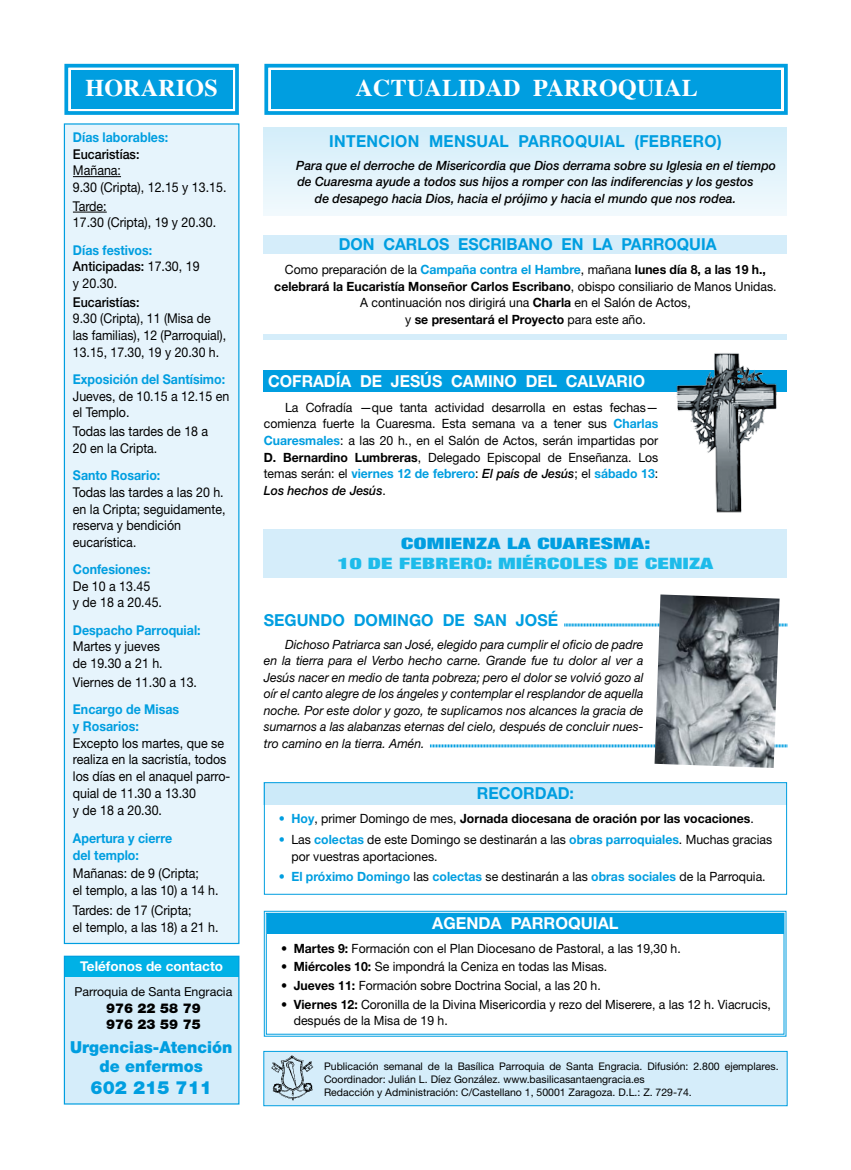
<style>
.page{position:relative;width:851px;height:1170px;background:#fff}
.page>*{position:absolute;margin:0;border:0;box-sizing:border-box;transform-origin:0 0}
.t1{font:700 24px "Times";letter-spacing:.01em;color:#fff}
.t2{font:900 18.15px "Helvetica Neue LT Std";color:#009ee0}
.t3{font:700 16.5px "Helvetica Neue LT Std";letter-spacing:.02em;color:#009ee0;scale:.95 1}
.t4{font:700 16.5px "Helvetica Neue LT Std";color:#009ee0}
.t5{font:700 16.5px "Helvetica Neue LT Std";color:#fff;scale:.96 1}
.t6{font:700 16.5px "Helvetica Neue LT Std";color:#009ee0;scale:.96 1}
.t7{font:900 16.5px/19.8px "Helvetica Neue LT Std";color:#009ee0;text-align:center;scale:.96 1}
.t8{font:700 16.5px "Helvetica Neue LT Std";color:#fff}
.t9{font:900 condensed 15.75px "Helvetica Neue LT Std";letter-spacing:.01em;color:#1dbbea;scale:1.45 1}
.t10{font:900 condensed 15.75px "Helvetica Neue LT Std";letter-spacing:.01em;color:#009ee0;scale:1.45 1}
.t11{font:13.5px/16.6px "Helvetica Neue LT Std";color:#000;scale:.92 1}
.t12{font:700 13.5px/16.6px "Helvetica Neue LT Std";color:#009ee0;scale:.92 1}
.t13{font:13.5px/16.6px "Helvetica Neue LT Std";color:#000;scale:.91 1}
.t14{font:500 13.5px "Helvetica Neue LT Std";color:#000;scale:.92 1}
.t15{font:700 13.5px "Helvetica Neue LT Std";color:#fff}
.t16{font:900 13.5px/16.5px "Helvetica Neue LT Std";color:#000}
.t17{font:12.75px/16.5px "Helvetica Neue LT Std";color:#000;scale:.96 1}
.t18{font:italic 12.75px/16.5px "Helvetica Neue LT Std";color:#000;text-align:justify;scale:.96 1}
.t19{font:italic 500 12.75px "Helvetica Neue LT Std";color:#000;scale:.96 1}
.t20{font:700 12.75px "Helvetica Neue LT Std";color:#009ee0;scale:.96 1}
.t21{font:700 12.75px "Helvetica Neue LT Std";color:#000;scale:.96 1}
.t22{font:12.3px "Helvetica Neue LT Std";color:#000}
.t23{font:10.5px/12.8px "Helvetica Neue LT Std";color:#000}
.s1{font-weight:700;color:#009ee0}
.s2{font-weight:500}
.s3{font-weight:700}
.s4{font-weight:500;font-style:italic}
.s5{color:#009ee0}
.s6{font-weight:400}
.s7{font-weight:400;color:#000}
</style>
<div class="page">
<div style="left:64px;top:123px;width:175px;height:821px;background:#e6f4fc;border:1px solid #009ee0"></div>
<div style="left:64px;top:956px;width:175px;height:147px;background:#d5edfa"></div>
<div style="left:64px;top:956px;width:175px;height:20px;background:#00b1e6"></div>
<div style="left:64px;top:955px;width:175px;height:149px;border:1px solid #009ee0"></div>
<div style="left:271px;top:70px;width:509px;height:38px;background:#009ee0"></div>
<div style="left:264px;top:64px;width:523px;height:51px;border:4px solid #009ee0"></div>
<div style="left:71px;top:70px;width:161px;height:38px;background:#009ee0"></div>
<div style="left:64px;top:64px;width:175px;height:51px;border:4px solid #009ee0"></div>
<hr style="left:73px;top:176px;width:48px;height:1px;background:#000">
<hr style="left:73px;top:212px;width:34px;height:1px;background:#000">
<div style="left:263px;top:1050px;width:524px;height:56px;background:#d5edfa;border:1px solid #009ee0"></div>
<img style="left:271px;top:1055px;width:42px;height:46px">
<div style="left:264px;top:529px;width:523px;height:48px;background:#d5edfa"></div>
<svg style="left:263px;top:910px;width:523px;height:127px"></svg>
<div style="left:267px;top:913px;width:516px;height:20px;background:#009ee0"></div>
<div style="left:264px;top:781px;width:523px;height:23px;background:#cceaf9"></div>
<div style="left:264px;top:782px;width:522px;height:112px;border:1px solid #009ee0"></div>
<svg style="left:564px;top:623px;width:223px;height:3px"></svg>
<svg style="left:430px;top:744px;width:357px;height:4px"></svg>
<img style="left:654px;top:594px;width:125px;height:173px">
<div style="left:264px;top:126px;width:523px;height:89px;background:linear-gradient(to bottom,#d2edf9,#f1f9fd)"></div>
<div style="left:264px;top:370px;width:523px;height:21px;background:#009ee0"></div>
<img style="left:675px;top:353px;width:102px;height:160px">
<div style="left:264px;top:235px;width:523px;height:18px;background:#d5edfa"></div>
<div style="left:264px;top:334px;width:523px;height:5px;background:#d5edfa"></div>
<h1 class="t1" style="left:85px;top:65px;width:134px">HORARIOS</h1>
<h1 class="t1" style="left:355px;top:65px;width:343px">ACTUALIDAD PARROQUIAL</h1>
<p class="t12" style="left:73px;top:128px;width:105px">Días laborables:</p>
<p class="t14" style="left:73px;top:146px;width:74px">Eucaristías:</p>
<p class="t11" style="left:73px;top:162px;width:168px">Mañana:<br>9.30 (Cripta), 12.15 y 13.15.</p>
<p class="t11" style="left:73px;top:197px;width:157px">Tarde:<br>17.30 (Cripta), 19 y 20.30.</p>
<p class="t11" style="left:73px;top:241px;width:139px"><span class="s1">Días festivos:<br></span><span class="s2">Anticipadas:</span> 17.30, 19 y 20.30.</p>
<p class="t14" style="left:73px;top:294px;width:74px">Eucaristías:</p>
<p class="t13" style="left:73px;top:310px;width:170px">9.30 (Cripta), 11 (Misa de las familias), 12 (Parroquial),<br>13.15, 17.30, 19 y 20.30 h.</p>
<p class="t12" style="left:73px;top:370px;width:167px">Exposición del Santísimo:</p>
<p class="t11" style="left:73px;top:387px;width:171px">Jueves, de 10.15 a 12.15 en el Templo.</p>
<p class="t11" style="left:73px;top:423px;width:149px">Todas las tardes de 18 a<br>20 en la Cripta.</p>
<p class="t12" style="left:73px;top:466px;width:96px">Santo Rosario:</p>
<p class="t11" style="left:73px;top:483px;width:167px">Todas las tardes a las 20 h. en la Cripta; seguidamente, reserva y bendición eucarística.</p>
<p class="t12" style="left:73px;top:560px;width:86px">Confesiones:</p>
<p class="t11" style="left:73px;top:577px;width:98px">De 10 a 13.45<br>y de 18 a 20.45.</p>
<p class="t12" style="left:73px;top:621px;width:140px">Despacho Parroquial:</p>
<p class="t11" style="left:73px;top:638px;width:99px">Martes y jueves de 19.30 a 21 h.</p>
<p class="t11" style="left:73px;top:673px;width:136px">Viernes de 11.30 a 13.</p>
<p class="t12" style="left:73px;top:700px;width:117px">Encargo de Misas y Rosarios:</p>
<p class="t11" style="left:73px;top:734px;width:173px">Excepto los martes, que se realiza en la sacristía, todos los días en el anaquel parro&shy;quial de 11.30 a 13.30<br>y de 18 a 20.30.</p>
<p class="t12" style="left:73px;top:829px;width:109px;line-height:17.4px">Apertura y cierre del templo:</p>
<p class="t11" style="left:73px;top:864px;width:160px;line-height:17.4px">Mañanas: de 9 (Cripta;<br>el templo, a las 10) a 14 h.</p>
<p class="t11" style="left:73px;top:901px;width:160px;line-height:17.4px">Tardes: de 17 (Cripta;<br>el templo, a las 18) a 21 h.</p>
<p class="t15" style="left:80px;top:958px;width:144px">Teléfonos de contacto</p>
<p class="t22" style="left:74px;top:984px;width:159px">Parroquia de Santa Engracia</p>
<p class="t16" style="left:106px;top:999px;width:96px">976 22 58 79<br>976 23 59 75</p>
<p class="t7" style="left:70px;top:1036px;width:170px">Urgencias-Atención de enfermos</p>
<h2 class="t2" style="left:91px;top:1076px;width:123px">602 215 711</h2>
<p class="t3" style="left:329px;top:131px;width:414px">INTENCION MENSUAL PARROQUIAL (FEBRERO)</p>
<p class="t19" style="left:296px;top:158px;width:501px">Para que el derroche de Misericordia que Dios derrama sobre su Iglesia en el tiempo</p>
<p class="t19" style="left:297px;top:174px;width:476px">de Cuaresma ayude a todos sus hijos a romper con las indiferencias y los gestos</p>
<p class="t19" style="left:315px;top:191px;width:440px">de desapego hacia Dios, hacia el prójimo y hacia el mundo que nos rodea.</p>
<p class="t6" style="left:338px;top:234px;width:395px">DON CARLOS ESCRIBANO EN LA PARROQUIA</p>
<p class="t17" style="left:274px;top:261px;width:524px;text-align:center">Como preparación de la <span class="s1">Campaña contra el Hambre</span>, mañana <span class="s3">lunes día 8, a las 19 h., celebrará la Eucaristía Monseñor Carlos Escribano</span>, obispo consiliario de Manos Unidas.<br>A continuación nos dirigirá una <span class="s3">Charla</span> en el Salón de Actos,<br>y <span class="s3">se presentará el Proyecto</span> para este año.</p>
<p class="t5" style="left:268px;top:370px;width:394px">COFRADÍA DE JESÚS CAMINO DEL CALVARIO</p>
<p class="t17" style="left:264px;top:399px;width:412px;text-align:justify;text-indent:21px">La Cofradía —que tanta actividad desarrolla en estas fechas— comienza fuerte la Cuaresma. Esta semana va a tener sus <span class="s1">Charlas Cuaresmales</span>: a las 20 h., en el Salón de Actos, serán impartidas por <span class="s3">D. Bernardino Lumbreras</span>, Delegado Episcopal de Enseñanza. Los temas serán: el <span class="s1">viernes 12 de febrero</span>: <span class="s4">El país de Jesús</span>; el <span class="s1">sábado 13</span>:<br><span class="s4">Los hechos de Jesús</span>.</p>
<p class="t10" style="left:401px;top:533px;width:173px">COMIENZA LA CUARESMA:</p>
<p class="t9" style="left:337px;top:553px;width:261px">10 DE FEBRERO: MIÉRCOLES DE CENIZA</p>
<p class="t4" style="left:264px;top:610px;width:296px">SEGUNDO DOMINGO DE SAN JOSÉ</p>
<p class="t18" style="left:264px;top:635px;width:397px;text-indent:21px">Dichoso Patriarca san José, elegido para cumplir el oficio de padre en la tierra para el Verbo hecho carne. Grande fue tu dolor al ver a Jesús nacer en medio de tanta pobreza; pero el dolor se volvió gozo al oír el canto alegre de los ángeles y contemplar el resplandor de aquella noche. Por este dolor y gozo, te suplicamos nos alcances la gracia de sumarnos a las alabanzas eternas del cielo, después de concluir nues&shy;tro camino en la tierra. Amén.</p>
<p class="t4" style="left:477px;top:783px;width:98px">RECORDAD:</p>
<p class="t21" style="left:279px;top:810px;width:496px"><span class="s5">• Hoy</span><span class="s6">, primer Domingo de mes,</span> Jornada diocesana de oración por las vocaciones<span class="s6">.</span></p>
<p class="t17" style="left:291px;top:831px;width:502px;text-indent:-13px"><span class="s1">•</span> Las <span class="s1">colectas</span> de este Domingo se destinarán a las <span class="s1">obras parroquiales</span>. Muchas gracias por vuestras aportaciones.</p>
<p class="t20" style="left:279px;top:868px;width:508px">• El próximo Domingo <span class="s7">las</span> colectas <span class="s7">se destinarán a las</span> obras sociales <span class="s7">de la Parroquia.</span></p>
<p class="t8" style="left:432px;top:913px;width:188px">AGENDA PARROQUIAL</p>
<p class="t17" style="left:281px;top:939px;width:418px">• <span class="s3">Martes 9:</span> Formación con el Plan Diocesano de Pastoral, a las 19,30 h.</p>
<p class="t17" style="left:281px;top:958px;width:341px">• <span class="s3">Miércoles 10:</span> Se impondrá la Ceniza en todas las Misas.</p>
<p class="t17" style="left:281px;top:976px;width:334px">• <span class="s3">Jueves 11:</span> Formación sobre Doctrina Social, a las 20 h.</p>
<p class="t17" style="left:294px;top:995px;width:498px;text-indent:-13px">• <span class="s3">Viernes 12:</span> Coronilla de la Divina Misericordia y rezo del Miserere, a las 12 h. Viacrucis, después de la Misa de 19 h.</p>
<p class="t23" style="left:324px;top:1059px;width:456px">Publicación semanal de la Basílica Parroquia de Santa Engracia. Difusión: 2.800 ejemplares.<br>Coordinador: Julián L. Díez González. www.basilicasantaengracia.es<br>Redacción y Administración: C/Castellano 1, 50001 Zaragoza. D.L.: Z. 729-74.</p>
</div>
